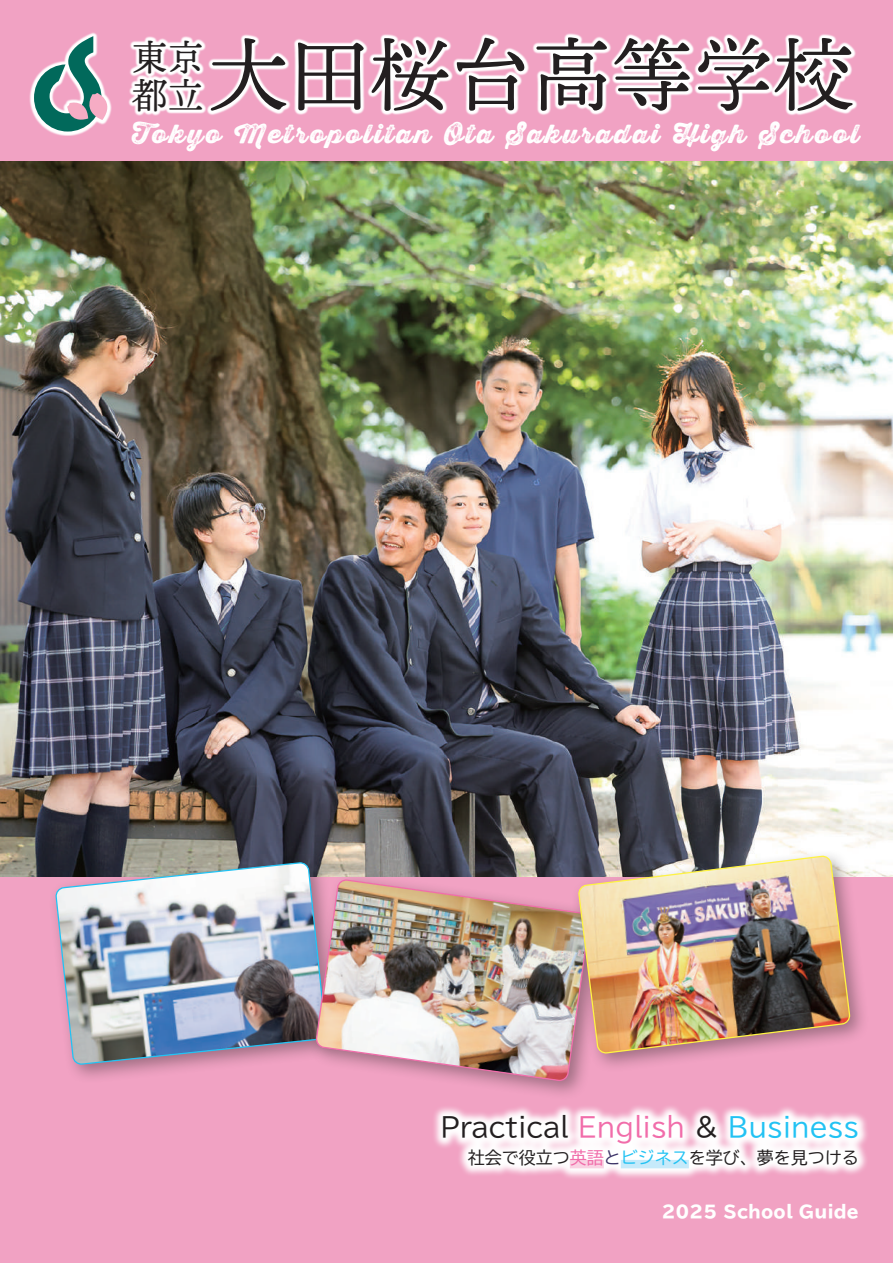
<style>
.page{position:relative;width:893px;height:1263px;background:#f1a2c3}
.page>*{position:absolute;margin:0;border:0;box-sizing:border-box;transform-origin:0 0}
.t1{font:80.85px "Ten Mincho";color:#231f20}
.t2{font:36.15px/38.2px "Ten Mincho";color:#231f20}
.t3{font:26.55px "TBUD Go Std";color:#231f20}
.t4{font:25.5px "Thirsty Rough Blk Two";letter-spacing:.105em;color:#fff}
.t5{font:16.95px "TBUD Go Std";color:#231f20}
.t6{font:800 16.95px "TBUD Go Std";color:#fff}
.s1{color:#f16daa}
.s2{color:#22c2f3}
.s3{color:#3c3367}
</style>
<div class="page">
<img style="left:0;top:162px;width:893px;height:714px">
<div style="left:48px;top:855px;width:298px;height:229px;background:#231f20;opacity:.4"></div>
<img style="left:56px;top:862px;width:270px;height:202px">
<div style="left:309px;top:872px;width:300px;height:228px;background:#231f20;opacity:.4"></div>
<img style="left:314px;top:879px;width:277px;height:203px">
<div style="left:571px;top:848px;width:299px;height:225px;background:#231f20;opacity:.4"></div>
<img style="left:578px;top:856px;width:272px;height:197px">
<svg style="left:30px;top:32px;width:67px;height:104px"></svg>
<svg style="left:34px;top:36px;width:78px;height:96px"></svg>
<svg style="left:128px;top:33px;width:729px;height:83px"></svg>
<svg style="left:434px;top:1106px;width:433px;height:72px;fill:#fdf8fa"></svg>
<div style="left:570px;top:1160px;width:34px;height:8px;background:#f9d2e3"></div>
<div style="left:621px;top:1160px;width:68px;height:8px;background:#c6eafa"></div>
<h2 class="t2" style="left:132px;top:39px;width:74px">東京都立</h2>
<h1 class="t1" style="left:208px;top:30px;width:648px">大田桜台高等学校</h1>
<p class="t4" style="left:132px;top:114px;width:729px">Tokyo Metropolitan Ota Sakuradai High School</p>
<p class="t3" style="left:441px;top:1106px;width:420px">Practical <span class="s1">English</span> &amp; <span class="s2">Business</span></p>
<p class="t5" style="left:468px;top:1144px;width:393px">社会で役立つ<span class="s1">英語</span><span class="s3">と</span><span class="s2">ビジネス</span>を学び、夢を見つける</p>
<p class="t6" style="left:662px;top:1203px;width:199px">2025 School Guide</p>
</div>
